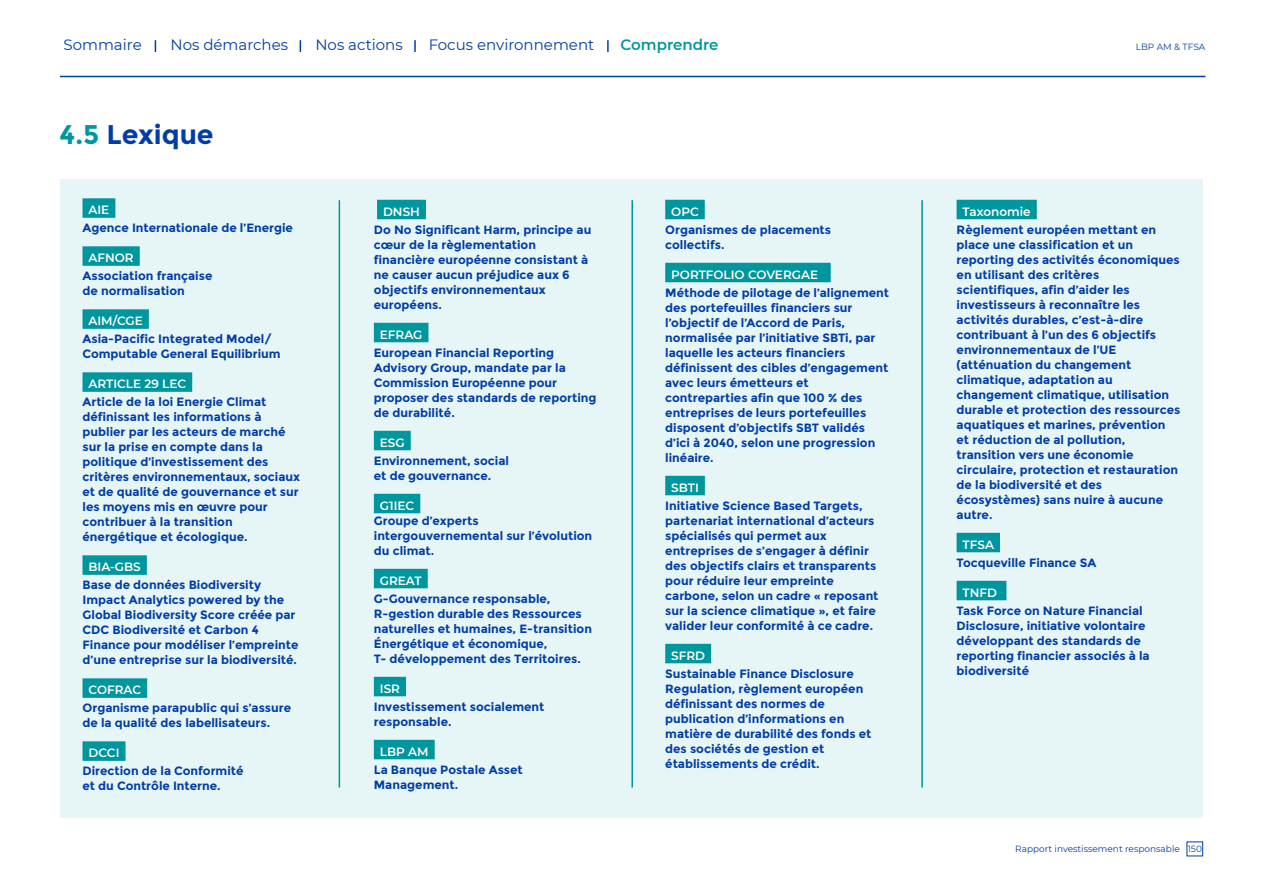
<style>
.page{position:relative;width:1263px;height:893px;background:#fff}
.page>*{position:absolute;margin:0;border:0;box-sizing:border-box;transform-origin:0 0}
.t1{font:700 27px "Montserrat";color:#003da6}
.t2{font:15px "Montserrat";color:#003da6}
.t3{font:600 15px "Montserrat";color:#00969e}
.t4{font:700 12px/15px "Montserrat";color:#003da6}
.t5{font:600 12px "Montserrat";color:#fff}
.t6{font:9px "Montserrat";color:#003da6}
.s1{color:#00969e}
</style>
<div class="page">
<div style="left:60px;top:180px;width:1143px;height:638px;background:#e6f5f5"></div>
<hr style="left:339px;top:200px;width:1px;height:588px;background:#00969e">
<hr style="left:631px;top:200px;width:2px;height:588px;background:#00969e">
<hr style="left:921px;top:200px;width:2px;height:588px;background:#00969e">
<div style="left:82px;top:198px;width:33px;height:20px;background:#00969e"></div>
<div style="left:82px;top:246px;width:58px;height:20px;background:#00969e"></div>
<div style="left:82px;top:309px;width:67px;height:20px;background:#00969e"></div>
<div style="left:82px;top:372px;width:110px;height:20px;background:#00969e"></div>
<div style="left:82px;top:555px;width:65px;height:20px;background:#00969e"></div>
<div style="left:82px;top:678px;width:65px;height:20px;background:#00969e"></div>
<div style="left:82px;top:741px;width:44px;height:20px;background:#00969e"></div>
<div style="left:377px;top:200px;width:49px;height:19px;background:#00969e"></div>
<div style="left:374px;top:323px;width:54px;height:19px;background:#00969e"></div>
<div style="left:374px;top:431px;width:37px;height:19px;background:#00969e"></div>
<div style="left:374px;top:494px;width:46px;height:19px;background:#00969e"></div>
<div style="left:374px;top:569px;width:54px;height:19px;background:#00969e"></div>
<div style="left:374px;top:677px;width:32px;height:19px;background:#00969e"></div>
<div style="left:374px;top:740px;width:61px;height:19px;background:#00969e"></div>
<div style="left:665px;top:200px;width:40px;height:19px;background:#00969e"></div>
<div style="left:665px;top:263px;width:166px;height:19px;background:#00969e"></div>
<div style="left:665px;top:476px;width:40px;height:19px;background:#00969e"></div>
<div style="left:665px;top:644px;width:46px;height:19px;background:#00969e"></div>
<div style="left:957px;top:200px;width:80px;height:19px;background:#00969e"></div>
<div style="left:957px;top:533px;width:43px;height:19px;background:#00969e"></div>
<div style="left:957px;top:581px;width:49px;height:19px;background:#00969e"></div>
<svg style="left:155px;top:40px;width:1px;height:12px"></svg>
<svg style="left:300px;top:40px;width:1px;height:12px"></svg>
<svg style="left:414px;top:40px;width:2px;height:12px"></svg>
<svg style="left:607px;top:40px;width:2px;height:12px"></svg>
<hr style="left:60px;top:76px;width:1145px;height:1px;background:#003da6">
<p class="t2" style="left:64px;top:34px;width:80px">Sommaire</p>
<p class="t2" style="left:170px;top:34px;width:119px">Nos démarches</p>
<p class="t2" style="left:315px;top:34px;width:89px">Nos actions</p>
<p class="t2" style="left:429px;top:34px;width:167px">Focus environnement</p>
<p class="t3" style="left:621px;top:34px;width:99px">Comprendre</p>
<h1 class="t1" style="left:60px;top:118px;width:156px"><span class="s1">4.5</span> Lexique</h1>
<p class="t5" style="left:88px;top:201px;width:22px">AIE</p>
<p class="t4" style="left:82px;top:220px;width:212px">Agence Internationale de l’Energie</p>
<p class="t5" style="left:88px;top:249px;width:47px">AFNOR</p>
<p class="t4" style="left:82px;top:268px;width:131px">Association française de normalisation</p>
<p class="t5" style="left:88px;top:312px;width:56px">AIM/CGE</p>
<p class="t4" style="left:82px;top:331px;width:200px">Asia-Pacific Integrated Model/<br>Computable General Equilibrium</p>
<p class="t5" style="left:88px;top:375px;width:99px">ARTICLE 29 LEC</p>
<p class="t4" style="left:82px;top:394px;width:219px">Article de la loi Energie Climat définissant les informations à publier par les acteurs de marché sur la prise en compte dans la politique d’investissement des critères environnementaux, sociaux et de qualité de gouvernance et sur les moyens mis en œuvre pour contribuer à la transition énergétique et écologique.</p>
<p class="t5" style="left:88px;top:558px;width:54px">BIA-GBS</p>
<p class="t4" style="left:82px;top:577px;width:217px">Base de données Biodiversity Impact Analytics powered by the Global Biodiversity Score créée par CDC Biodiversité et Carbon 4<br>Finance pour modéliser l’empreinte d’une entreprise sur la biodiversité.</p>
<p class="t5" style="left:88px;top:681px;width:54px">COFRAC</p>
<p class="t4" style="left:82px;top:700px;width:210px">Organisme parapublic qui s’assure de la qualité des labellisateurs.</p>
<p class="t5" style="left:88px;top:744px;width:33px">DCCI</p>
<p class="t4" style="left:82px;top:763px;width:163px">Direction de la Conformité et du Contrôle Interne.</p>
<p class="t5" style="left:383px;top:203px;width:38px">DNSH</p>
<p class="t4" style="left:374px;top:222px;width:219px">Do No Significant Harm, principe au cœur de la règlementation financière européenne consistant à ne causer aucun préjudice aux 6 objectifs environnementaux européens.</p>
<p class="t5" style="left:380px;top:326px;width:44px">EFRAG</p>
<p class="t4" style="left:374px;top:345px;width:224px">European Financial Reporting<br>Advisory Group, mandate par la<br>Commission Européenne pour proposer des standards de reporting de durabilité.</p>
<p class="t5" style="left:380px;top:434px;width:26px">ESG</p>
<p class="t4" style="left:374px;top:453px;width:137px">Environnement, social et de gouvernance.</p>
<p class="t5" style="left:380px;top:497px;width:36px">G1IEC</p>
<p class="t4" style="left:374px;top:513px;width:220px">Groupe d’experts intergouvernemental sur l’évolution du climat.</p>
<p class="t5" style="left:380px;top:572px;width:43px">GREAT</p>
<p class="t4" style="left:374px;top:591px;width:220px">G-Gouvernance responsable, R-gestion durable des Ressources naturelles et humaines, E-transition Énergétique et économique,<br>T- développement des Territoires.</p>
<p class="t5" style="left:380px;top:680px;width:22px">ISR</p>
<p class="t4" style="left:374px;top:699px;width:172px">Investissement socialement responsable.</p>
<p class="t5" style="left:380px;top:743px;width:50px">LBP AM</p>
<p class="t4" style="left:374px;top:762px;width:150px">La Banque Postale Asset<br>Management.</p>
<p class="t5" style="left:671px;top:203px;width:29px">OPC</p>
<p class="t4" style="left:665px;top:222px;width:167px">Organismes de placements collectifs.</p>
<p class="t5" style="left:671px;top:266px;width:148px">PORTFOLIO COVERGAE</p>
<p class="t4" style="left:665px;top:285px;width:225px">Méthode de pilotage de l’alignement des portefeuilles financiers sur l’objectif de l’Accord de Paris, normalisée par l’initiative SBTi, par laquelle les acteurs financiers définissent des cibles d’engagement avec leurs émetteurs et contreparties afin que 100 % des entreprises de leurs portefeuilles disposent d’objectifs SBT validés d’ici à 2040, selon une progression linéaire.</p>
<p class="t5" style="left:671px;top:479px;width:29px">SBTI</p>
<p class="t4" style="left:665px;top:498px;width:215px">Initiative Science Based Targets, partenariat international d’acteurs spécialisés qui permet aux entreprises de s’engager à définir des objectifs clairs et transparents pour réduire leur empreinte carbone, selon un cadre « reposant sur la science climatique », et faire valider leur conformité à ce cadre.</p>
<p class="t5" style="left:671px;top:647px;width:35px">SFRD</p>
<p class="t4" style="left:665px;top:666px;width:208px">Sustainable Finance Disclosure<br>Regulation, règlement européen définissant des normes de publication d’informations en matière de durabilité des fonds et des sociétés de gestion et établissements de crédit.</p>
<p class="t6" style="left:1136px;top:41px;width:71px">LBP AM &amp; TFSA</p>
<p class="t5" style="left:963px;top:203px;width:70px">Taxonomie</p>
<p class="t4" style="left:957px;top:222px;width:225px">Règlement européen mettant en place une classification et un reporting des activités économiques en utilisant des critères scientifiques, afin d’aider les investisseurs à reconnaître les activités durables, c’est-à-dire contribuant à l’un des 6 objectifs environnementaux de l’UE (atténuation du changement climatique, adaptation au changement climatique, utilisation durable et protection des ressources aquatiques et marines, prévention et réduction de al pollution, transition vers une économie circulaire, protection et restauration de la biodiversité et des écosystèmes) sans nuire à aucune autre.</p>
<p class="t5" style="left:963px;top:536px;width:33px">TFSA</p>
<p class="t4" style="left:957px;top:555px;width:141px">Tocqueville Finance SA</p>
<p class="t5" style="left:963px;top:584px;width:36px">TNFD</p>
<p class="t4" style="left:957px;top:603px;width:195px">Task Force on Nature Financial<br>Disclosure, initiative volontaire développant des standards de reporting financier associés à la biodiversité</p>
<p class="t6" style="left:1015px;top:842px;width:188px">Rapport investissement responsable 150</p>
</div>
